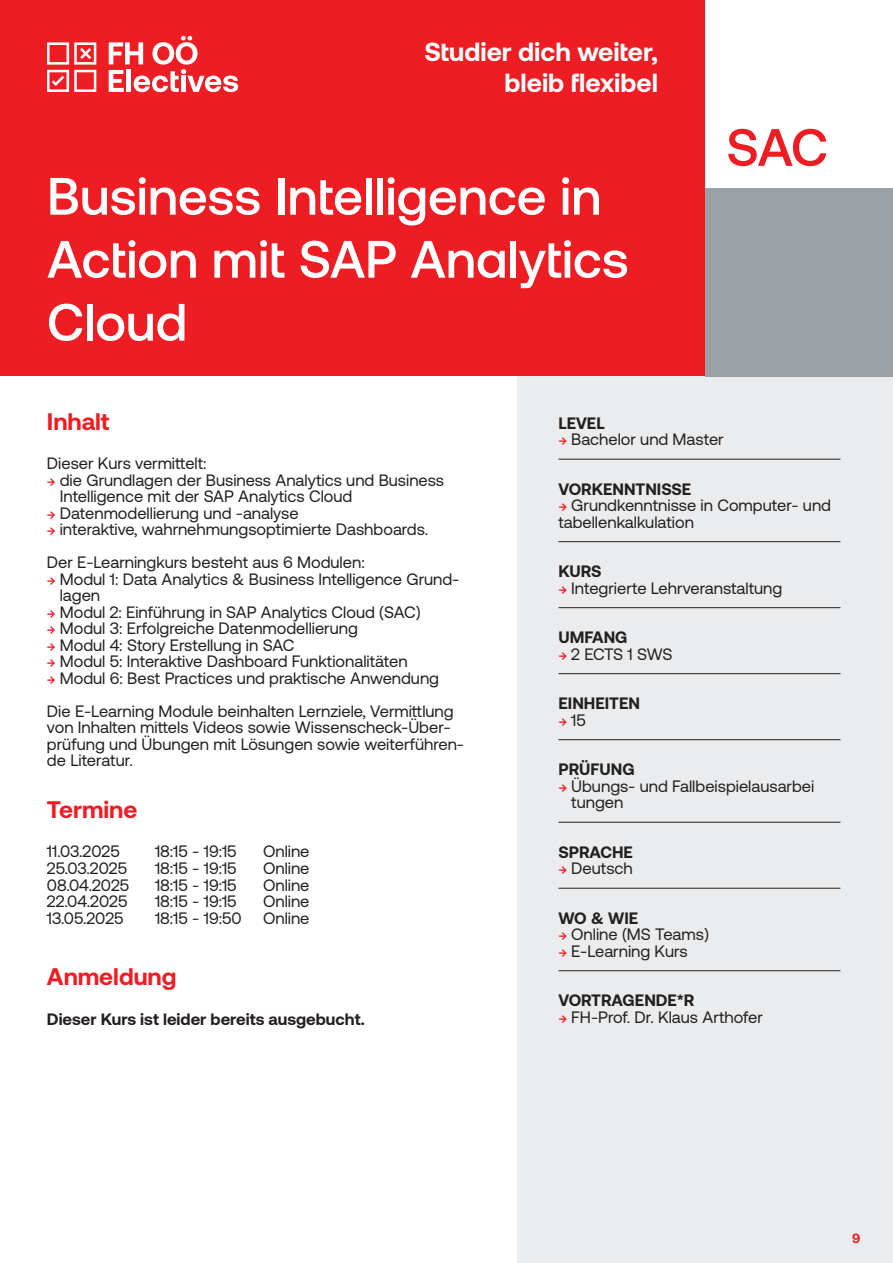
<style>
.page{position:relative;width:893px;height:1263px;background:#fff}
.page>*{position:absolute;margin:0;border:0;box-sizing:border-box;transform-origin:0 0}
.t1{font:500 52.5px/63px "Aeonik";color:#fff}
.Studiengang-Kürzel{font:500 52.5px "Aeonik";color:#ee1d23}
.t2{font:700 26.25px/31.3px "Aeonik";color:#fff;text-align:right}
.t3{font:700 24px "Aeonik";color:#ee1d23}
.Copy__linksbündig{font:16.5px/16.5px "Aeonik";color:#231f20}
.Copy__linksbündig-2{font:700 16.5px "Aeonik";color:#231f20}
.Copy__linksbündig__bold{font:700 16.5px "Aeonik";color:#231f20}
.t4{font:700 13.5px "Aeonik";color:#ee1d23}
.s1{font-weight:500;font-size:13.5px;color:#ee1d23}
</style>
<div class="page">
<div style="left:0;top:0;width:705px;height:376px;background:#ee1d23"></div>
<div style="left:517px;top:376px;width:376px;height:887px;background:#ebeced"></div>
<svg style="left:109px;top:36px;width:129px;height:56px"></svg>
<svg style="left:47px;top:42px;width:49px;height:50px"></svg>
<div style="left:705px;top:188px;width:188px;height:188px;background:#9aa0a3"></div>
<hr style="left:558px;top:459px;width:282px;height:1px;background:#231f20">
<hr style="left:558px;top:541px;width:282px;height:1px;background:#231f20">
<hr style="left:558px;top:607px;width:282px;height:1px;background:#231f20">
<hr style="left:558px;top:673px;width:282px;height:1px;background:#231f20">
<hr style="left:558px;top:739px;width:282px;height:1px;background:#231f20">
<hr style="left:558px;top:822px;width:282px;height:1px;background:#231f20">
<hr style="left:558px;top:888px;width:282px;height:1px;background:#231f20">
<hr style="left:558px;top:970px;width:282px;height:1px;background:#231f20">
<h2 class="t2" style="left:424px;top:36px;width:235px">Studier dich weiter, bleib flexibel</h2>
<h1 class="t1" style="left:47px;top:165px;width:583px">Business Intelligence in<br>Action mit SAP Analytics<br>Cloud</h1>
<p class="Studiengang-Kürzel" style="left:726px;top:118px;width:103px">SAC</p>
<h2 class="t3" style="left:47px;top:408px;width:63px">Inhalt</h2>
<p class="Copy__linksbündig" style="left:47px;top:455px;width:161px">Dieser Kurs vermittelt:</p>
<p class="Copy__linksbündig" style="left:60px;top:472px;width:386px;text-indent:-13px"><span class="s1">→</span> die Grundlagen der Business Analytics und Business<br>Intelligence mit der SAP Analytics Cloud</p>
<p class="Copy__linksbündig" style="left:47px;top:505px;width:253px"><span class="s1">→</span> Datenmodellierung und -analyse</p>
<p class="Copy__linksbündig" style="left:47px;top:521px;width:383px"><span class="s1">→</span> interaktive, wahrnehmungsoptimierte Dashboards.</p>
<p class="Copy__linksbündig" style="left:47px;top:554px;width:319px">Der E-Learningkurs besteht aus 6 Modulen:</p>
<p class="Copy__linksbündig" style="left:60px;top:571px;width:401px;text-indent:-13px"><span class="s1">→</span> Modul 1: Data Analytics &amp; Business Intelligence Grund&shy;lagen</p>
<p class="Copy__linksbündig" style="left:47px;top:604px;width:375px"><span class="s1">→</span> Modul 2: Einführung in SAP Analytics Cloud (SAC)</p>
<p class="Copy__linksbündig" style="left:47px;top:620px;width:312px"><span class="s1">→</span> Modul 3: Erfolgreiche Datenmodellierung</p>
<p class="Copy__linksbündig" style="left:47px;top:637px;width:249px"><span class="s1">→</span> Modul 4: Story Erstellung in SAC</p>
<p class="Copy__linksbündig" style="left:47px;top:653px;width:362px"><span class="s1">→</span> Modul 5: Interaktive Dashboard Funktionalitäten</p>
<p class="Copy__linksbündig" style="left:47px;top:670px;width:394px"><span class="s1">→</span> Modul 6: Best Practices und praktische Anwendung</p>
<p class="Copy__linksbündig" style="left:47px;top:703px;width:419px">Die E-Learning Module beinhalten Lernziele, Vermittlung von Inhalten mittels Videos sowie Wissenscheck-Über&shy;prüfung und Übungen mit Lösungen sowie weiterführen&shy;de Literatur.</p>
<h2 class="t3" style="left:47px;top:796px;width:92px">Termine</h2>
<p class="Copy__linksbündig" style="left:47px;top:843px;width:74px">11.03.2025</p>
<p class="Copy__linksbündig" style="left:155px;top:843px;width:83px">18:15 - 19:15</p>
<p class="Copy__linksbündig" style="left:263px;top:843px;width:48px">Online</p>
<p class="Copy__linksbündig" style="left:47px;top:860px;width:82px">25.03.2025</p>
<p class="Copy__linksbündig" style="left:155px;top:860px;width:83px">18:15 - 19:15</p>
<p class="Copy__linksbündig" style="left:263px;top:860px;width:48px">Online</p>
<p class="Copy__linksbündig" style="left:47px;top:876px;width:84px">08.04.2025</p>
<p class="Copy__linksbündig" style="left:155px;top:876px;width:83px">18:15 - 19:15</p>
<p class="Copy__linksbündig" style="left:263px;top:876px;width:48px">Online</p>
<p class="Copy__linksbündig" style="left:47px;top:893px;width:82px">22.04.2025</p>
<p class="Copy__linksbündig" style="left:155px;top:893px;width:83px">18:15 - 19:15</p>
<p class="Copy__linksbündig" style="left:263px;top:893px;width:48px">Online</p>
<p class="Copy__linksbündig" style="left:47px;top:909px;width:78px">13.05.2025</p>
<p class="Copy__linksbündig" style="left:155px;top:909px;width:88px">18:15 - 19:50</p>
<p class="Copy__linksbündig" style="left:263px;top:909px;width:48px">Online</p>
<h2 class="t3" style="left:47px;top:963px;width:131px">Anmeldung</h2>
<p class="Copy__linksbündig-2" style="left:47px;top:1009px;width:319px">Dieser Kurs ist leider bereits ausgebucht.</p>
<p class="Copy__linksbündig__bold" style="left:558px;top:413px;width:48px">LEVEL</p>
<p class="Copy__linksbündig" style="left:558px;top:431px;width:167px"><span class="s1">→</span> Bachelor und Master</p>
<p class="Copy__linksbündig__bold" style="left:558px;top:479px;width:134px">VORKENNTNISSE</p>
<p class="Copy__linksbündig" style="left:558px;top:497px;width:274px"><span class="s1">→</span> Grundkenntnisse in Computer- und tabellenkalkulation</p>
<p class="Copy__linksbündig__bold" style="left:558px;top:562px;width:45px">KURS</p>
<p class="Copy__linksbündig" style="left:558px;top:580px;width:225px"><span class="s1">→</span> Integrierte Lehrveranstaltung</p>
<p class="Copy__linksbündig-2" style="left:558px;top:628px;width:71px">UMFANG</p>
<p class="Copy__linksbündig" style="left:558px;top:646px;width:115px"><span class="s1">→</span> 2 ECTS 1 SWS</p>
<p class="Copy__linksbündig-2" style="left:558px;top:694px;width:83px">EINHEITEN</p>
<p class="Copy__linksbündig" style="left:558px;top:712px;width:29px"><span class="s1">→</span> 15</p>
<p class="Copy__linksbündig-2" style="left:558px;top:760px;width:78px">PRÜFUNG</p>
<p class="Copy__linksbündig" style="left:571px;top:778px;width:245px;text-indent:-13px"><span class="s1">→</span> Übungs- und Fallbeispielausarbei tungen</p>
<p class="Copy__linksbündig__bold" style="left:558px;top:842px;width:76px">SPRACHE</p>
<p class="Copy__linksbündig" style="left:558px;top:860px;width:76px"><span class="s1">→</span> Deutsch</p>
<p class="Copy__linksbündig__bold" style="left:558px;top:908px;width:81px">WO &amp; WIE</p>
<p class="Copy__linksbündig" style="left:558px;top:926px;width:152px"><span class="s1">→</span> Online (MS Teams)</p>
<p class="Copy__linksbündig" style="left:558px;top:943px;width:131px"><span class="s1">→</span> E-Learning Kurs</p>
<p class="Copy__linksbündig__bold" style="left:558px;top:991px;width:138px">VORTRAGENDE*R</p>
<p class="Copy__linksbündig" style="left:558px;top:1009px;width:206px"><span class="s1">→</span> FH-Prof. Dr. Klaus Arthofer</p>
<p class="t4" style="left:852px;top:1230px;width:10px">9</p>
</div>
